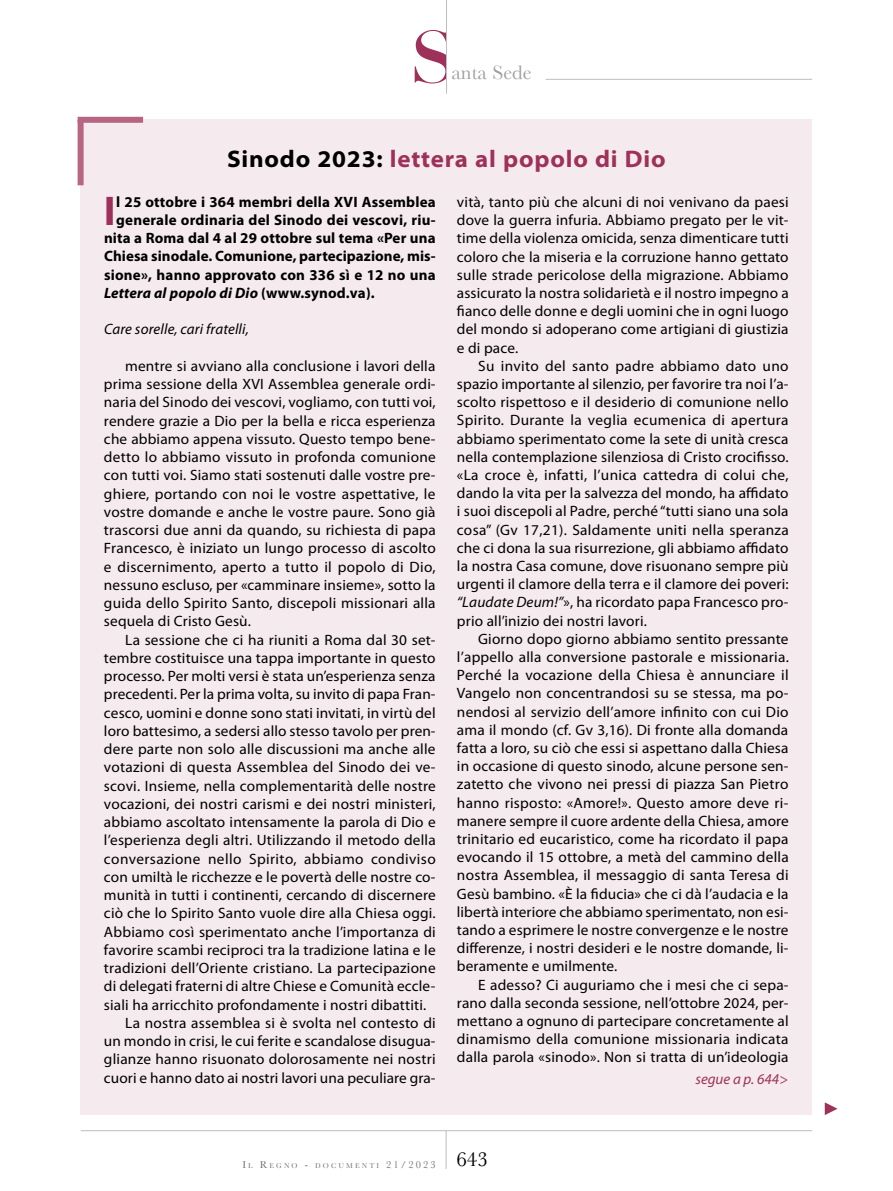
<style>
.page{position:relative;width:893px;height:1191px;background:#fff}
.page>*{position:absolute;margin:0;border:0;box-sizing:border-box;transform-origin:0 0}
.t1{font:700 72px "Didot LT";color:#9e3159}
.t2{font:700 41.7px "Myriad Pro";color:#9e3159}
.t3{font:700 semi-expanded 24px "Myriad Pro";letter-spacing:.035em;color:#9e3159}
.t4{font:20.1px "Baskerville";color:#9c9e9f}
.t5{font:15px/18.1px "Myriad Pro";letter-spacing:.01em;color:#000;text-align:justify}
.t6{font:700 15px "Myriad Pro";letter-spacing:.01em;color:#000}
.t7{font:15px "Myriad Pro";letter-spacing:.03em;color:#000}
.t8{font:italic 700 15px "Myriad Pro";letter-spacing:.01em;color:#000}
.t9{font:italic 15px "Myriad Pro";letter-spacing:.01em;color:#000}
.t10{font:italic 15px "Myriad Pro";color:#9e3159}
.t11{font:7.35px "Baskerville";letter-spacing:.285em;color:#707172}
.s1{color:#000}
.s2{font-style:normal}
.s3{font-style:italic}
.s4{font-size:10.5px}
</style>
<div class="page">
<hr style="left:81px;top:1130px;width:731px;height:1px;background:#bbbdbe">
<hr style="left:446px;top:1130px;width:1px;height:39px;background:#bbbdbe">
<hr style="left:546px;top:79px;width:266px;height:1px;background:#bbbdbe">
<hr style="left:446px;top:0;width:1px;height:94px;background:#bbbdbe">
<svg style="left:825px;top:1102px;width:12px;height:13px"></svg>
<div style="left:81px;top:120px;width:731px;height:995px;background:#f5eaee"></div>
<div style="left:78px;top:120px;width:6px;height:65px;background:#b76582"></div>
<div style="left:78px;top:117px;width:65px;height:6px;background:#b76582"></div>
<h1 class="t1" style="left:410px;top:13px;width:48px">S</h1>
<h3 class="t4" style="left:451px;top:61px;width:82px">anta Sede</h3>
<h3 class="t3" style="left:227px;top:145px;width:440px"><span class="s1">Sinodo 2023:</span> lettera al popolo di Dio</h3>
<h2 class="t2" style="left:104px;top:187px;width:13px">I</h2>
<p class="t6" style="left:116px;top:193px;width:321px">l 25 ottobre i 364 membri della XVI Assemblea</p>
<p class="t6" style="left:116px;top:211px;width:321px">generale ordinaria del Sinodo dei vescovi, riu-</p>
<p class="t6" style="left:104px;top:230px;width:333px">nita a Roma dal 4 al 29 ottobre sul tema «Per una</p>
<p class="t6" style="left:104px;top:248px;width:333px">Chiesa sinodale. Comunione, partecipazione, mis-</p>
<p class="t6" style="left:104px;top:266px;width:333px">sione», hanno approvato con 336 sì e 12 no una</p>
<p class="t8" style="left:104px;top:284px;width:272px">Lettera al popolo di Dio <span class="s2">(www.synod.va).</span></p>
<p class="t9" style="left:104px;top:321px;width:146px">Care sorelle, cari fratelli,</p>
<p class="t5" style="left:104px;top:357px;width:333px;text-indent:21px">mentre si avviano alla conclusione i lavori della prima sessione della XVI Assemblea generale ordi&shy;naria del Sinodo dei vescovi, vogliamo, con tutti voi, rendere grazie a Dio per la bella e ricca esperienza che abbiamo appena vissuto. Questo tempo bene&shy;detto lo abbiamo vissuto in profonda comunione con tutti voi. Siamo stati sostenuti dalle vostre pre&shy;ghiere, portando con noi le vostre aspettative, le vostre domande e anche le vostre paure. Sono già trascorsi due anni da quando, su richiesta di papa Francesco, è iniziato un lungo processo di ascolto e discernimento, aperto a tutto il popolo di Dio, nessuno escluso, per «camminare insieme», sotto la guida dello Spirito Santo, discepoli missionari alla sequela di Cristo Gesù.</p>
<p class="t5" style="left:125px;top:631px;width:312px">La sessione che ci ha riuniti a Roma dal 30 set-</p>
<p class="t5" style="left:104px;top:649px;width:333px">tembre costituisce una tappa importante in questo</p>
<p class="t5" style="left:104px;top:667px;width:333px">processo. Per molti versi è stata un’esperienza senza</p>
<p class="t5" style="left:104px;top:685px;width:333px">precedenti. Per la prima volta, su invito di papa Fran-</p>
<p class="t5" style="left:104px;top:704px;width:333px">cesco, uomini e donne sono stati invitati, in virtù del</p>
<p class="t5" style="left:104px;top:722px;width:333px">loro battesimo, a sedersi allo stesso tavolo per pren-</p>
<p class="t5" style="left:104px;top:740px;width:333px">dere parte non solo alle discussioni ma anche alle</p>
<p class="t5" style="left:104px;top:758px;width:333px">votazioni di questa Assemblea del Sinodo dei ve-</p>
<p class="t5" style="left:104px;top:776px;width:333px">scovi. Insieme, nella complementarità delle nostre</p>
<p class="t5" style="left:104px;top:795px;width:333px">vocazioni, dei nostri carismi e dei nostri ministeri,</p>
<p class="t5" style="left:104px;top:813px;width:333px">abbiamo ascoltato intensamente la parola di Dio e</p>
<p class="t5" style="left:104px;top:831px;width:333px">l’esperienza degli altri. Utilizzando il metodo della</p>
<p class="t7" style="left:104px;top:850px;width:333px">conversazione nello Spirito, abbiamo condiviso</p>
<p class="t5" style="left:104px;top:868px;width:333px">con umiltà le ricchezze e le povertà delle nostre co-</p>
<p class="t5" style="left:104px;top:886px;width:333px">munità in tutti i continenti, cercando di discernere</p>
<p class="t5" style="left:104px;top:904px;width:333px">ciò che lo Spirito Santo vuole dire alla Chiesa oggi.</p>
<p class="t5" style="left:104px;top:922px;width:333px">Abbiamo così sperimentato anche l’importanza di</p>
<p class="t5" style="left:104px;top:941px;width:333px">favorire scambi reciproci tra la tradizione latina e le</p>
<p class="t5" style="left:104px;top:959px;width:333px">tradizioni dell’Oriente cristiano. La partecipazione</p>
<p class="t5" style="left:104px;top:977px;width:333px">di delegati fraterni di altre Chiese e Comunità eccle-</p>
<p class="t5" style="left:104px;top:995px;width:324px">siali ha arricchito profondamente i nostri dibattiti.</p>
<p class="t5" style="left:125px;top:1014px;width:312px">La nostra assemblea si è svolta nel contesto di</p>
<p class="t5" style="left:104px;top:1032px;width:333px">un mondo in crisi, le cui ferite e scandalose disugua-</p>
<p class="t5" style="left:104px;top:1050px;width:333px">glianze hanno risuonato dolorosamente nei nostri</p>
<p class="t5" style="left:104px;top:1068px;width:333px">cuori e hanno dato ai nostri lavori una peculiare gra-</p>
<p class="t5" style="left:457px;top:193px;width:333px">vità, tanto più che alcuni di noi venivano da paesi dove la guerra infuria. Abbiamo pregato per le vit&shy;time della violenza omicida, senza dimenticare tutti coloro che la miseria e la corruzione hanno gettato sulle strade pericolose della migrazione. Abbiamo assicurato la nostra solidarietà e il nostro impegno a fianco delle donne e degli uomini che in ogni luogo del mondo si adoperano come artigiani di giustizia e di pace.</p>
<p class="t5" style="left:457px;top:357px;width:333px;text-indent:21px">Su invito del santo padre abbiamo dato uno spazio importante al silenzio, per favorire tra noi l’a&shy;scolto rispettoso e il desiderio di comunione nello Spirito. Durante la veglia ecumenica di apertura abbiamo sperimentato come la sete di unità cresca nella contemplazione silenziosa di Cristo crocifisso. «La croce è, infatti, l’unica cattedra di colui che, dando la vita per la salvezza del mondo, ha affidato i suoi discepoli al Padre, perché “tutti siano una sola cosa” (Gv 17,21). Saldamente uniti nella speranza che ci dona la sua risurrezione, gli abbiamo affidato la nostra Casa comune, dove risuonano sempre più urgenti il clamore della terra e il clamore dei poveri: <span class="s3">“Laudate Deum!”</span>», ha ricordato papa Francesco pro&shy;prio all’inizio dei nostri lavori.</p>
<p class="t5" style="left:457px;top:630px;width:333px;text-indent:21px">Giorno dopo giorno abbiamo sentito pressante l’appello alla conversione pastorale e missionaria.<br>Perché la vocazione della Chiesa è annunciare il Vangelo non concentrandosi su se stessa, ma po&shy;nendosi al servizio dell’amore infinito con cui Dio ama il mondo (cf. Gv 3,16). Di fronte alla domanda fatta a loro, su ciò che essi si aspettano dalla Chiesa in occasione di questo sinodo, alcune persone sen&shy;zatetto che vivono nei pressi di piazza San Pietro hanno risposto: «Amore!». Questo amore deve ri&shy;manere sempre il cuore ardente della Chiesa, amore trinitario ed eucaristico, come ha ricordato il papa evocando il 15 ottobre, a metà del cammino della nostra Assemblea, il messaggio di santa Teresa di Gesù bambino. «È la fiducia» che ci dà l’audacia e la libertà interiore che abbiamo sperimentato, non esi&shy;tando a esprimere le nostre convergenze e le nostre differenze, i nostri desideri e le nostre domande, li&shy;beramente e umilmente.</p>
<p class="t5" style="left:457px;top:975px;width:333px;text-indent:21px">E adesso? Ci auguriamo che i mesi che ci sepa&shy;rano dalla seconda sessione, nell’ottobre 2024, per&shy;mettano a ognuno di partecipare concretamente al dinamismo della comunione missionaria indicata dalla parola «sinodo». Non si tratta di un’ideologia</p>
<p class="t10" style="left:695px;top:1070px;width:94px">segue a p. 644&gt;</p>
<p class="t11" style="left:242px;top:1160px;width:247px"><span class="s4">I</span>L <span class="s4">R</span>EGNO <span class="s4">-</span> DOCUMENTI <span class="s4">21/2023</span> <sup>643</sup></p>
</div>
